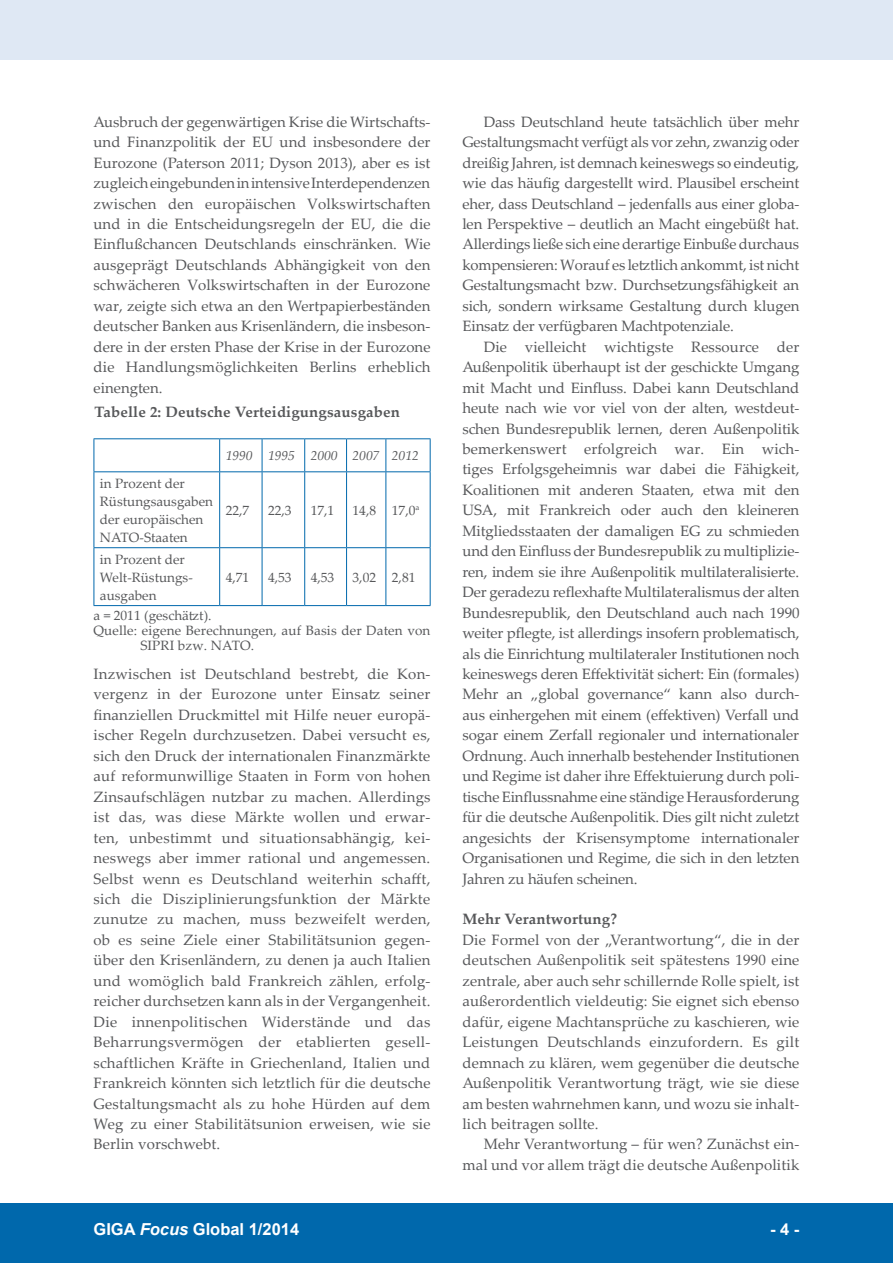
<style>
.page{position:relative;width:893px;height:1263px;background:#fff}
.page>*{position:absolute;margin:0;border:0;box-sizing:border-box;transform-origin:0 0}
.t1{font:700 16.5px "Arial";color:#fff}
.t2{font:15px/20.4px "Palatino Linotype";letter-spacing:.01em;color:#57585a;text-align:justify}
.t3{font:700 15px "Palatino Linotype";letter-spacing:.01em;color:#57585a}
.t4{font:13.5px/18px "Palatino Linotype";color:#57585a}
.t5{font:italic 13.5px "Palatino Linotype";color:#57585a}
.s1{font-style:italic}
</style>
<div class="page">
<div style="left:0;top:1203px;width:893px;height:60px;background:#0068ac"></div>
<div style="left:0;top:0;width:893px;height:60px;background:#dfe8f4"></div>
<hr style="left:94px;top:438px;width:126px;height:1px;background:#0068ac">
<hr style="left:94px;top:439px;width:1px;height:32px;background:#0068ac">
<hr style="left:220px;top:438px;width:42px;height:1px;background:#0068ac">
<hr style="left:219px;top:439px;width:1px;height:32px;background:#0068ac">
<hr style="left:262px;top:438px;width:43px;height:1px;background:#0068ac">
<hr style="left:262px;top:439px;width:1px;height:32px;background:#0068ac">
<hr style="left:305px;top:438px;width:42px;height:1px;background:#0068ac">
<hr style="left:304px;top:439px;width:1px;height:32px;background:#0068ac">
<hr style="left:347px;top:438px;width:39px;height:1px;background:#0068ac">
<hr style="left:346px;top:439px;width:1px;height:32px;background:#0068ac">
<hr style="left:386px;top:438px;width:45px;height:1px;background:#0068ac">
<hr style="left:385px;top:439px;width:1px;height:32px;background:#0068ac">
<hr style="left:430px;top:439px;width:1px;height:32px;background:#0068ac">
<hr style="left:94px;top:471px;width:126px;height:1px;background:#0068ac">
<hr style="left:94px;top:472px;width:1px;height:75px;background:#0068ac">
<hr style="left:220px;top:471px;width:42px;height:1px;background:#0068ac">
<hr style="left:219px;top:472px;width:1px;height:75px;background:#0068ac">
<hr style="left:262px;top:471px;width:43px;height:1px;background:#0068ac">
<hr style="left:262px;top:472px;width:1px;height:75px;background:#0068ac">
<hr style="left:305px;top:471px;width:42px;height:1px;background:#0068ac">
<hr style="left:304px;top:472px;width:1px;height:75px;background:#0068ac">
<hr style="left:347px;top:471px;width:39px;height:1px;background:#0068ac">
<hr style="left:346px;top:472px;width:1px;height:75px;background:#0068ac">
<hr style="left:386px;top:471px;width:45px;height:1px;background:#0068ac">
<hr style="left:385px;top:472px;width:1px;height:75px;background:#0068ac">
<hr style="left:430px;top:472px;width:1px;height:75px;background:#0068ac">
<hr style="left:94px;top:547px;width:126px;height:1px;background:#0068ac">
<hr style="left:94px;top:548px;width:1px;height:57px;background:#0068ac">
<hr style="left:220px;top:547px;width:42px;height:1px;background:#0068ac">
<hr style="left:219px;top:548px;width:1px;height:57px;background:#0068ac">
<hr style="left:262px;top:547px;width:43px;height:1px;background:#0068ac">
<hr style="left:262px;top:548px;width:1px;height:57px;background:#0068ac">
<hr style="left:305px;top:547px;width:42px;height:1px;background:#0068ac">
<hr style="left:304px;top:548px;width:1px;height:57px;background:#0068ac">
<hr style="left:347px;top:547px;width:39px;height:1px;background:#0068ac">
<hr style="left:346px;top:548px;width:1px;height:57px;background:#0068ac">
<hr style="left:386px;top:547px;width:45px;height:1px;background:#0068ac">
<hr style="left:385px;top:548px;width:1px;height:57px;background:#0068ac">
<hr style="left:430px;top:548px;width:1px;height:57px;background:#0068ac">
<hr style="left:94px;top:605px;width:126px;height:1px;background:#0068ac">
<hr style="left:220px;top:605px;width:42px;height:1px;background:#0068ac">
<hr style="left:262px;top:605px;width:43px;height:1px;background:#0068ac">
<hr style="left:305px;top:605px;width:42px;height:1px;background:#0068ac">
<hr style="left:347px;top:605px;width:39px;height:1px;background:#0068ac">
<hr style="left:386px;top:605px;width:45px;height:1px;background:#0068ac">
<p class="t2" style="left:94px;top:111px;width:339px">Ausbruch der gegenwärtigen Krise die Wirtschafts&shy;und Finanzpolitik der EU und insbesondere der Eurozone (Paterson 2011; Dyson 2013), aber es ist zugleich eingebunden in intensive Interdependenzen zwischen den europäischen Volkswirtschaften und in die Entscheidungsregeln der EU, die die Einflußchancen Deutschlands einschränken. Wie ausgeprägt Deutschlands Abhängigkeit von den schwächeren Volkswirtschaften in der Eurozone war, zeigte sich etwa an den Wertpapierbeständen deutscher Banken aus Krisenländern, die insbeson&shy;dere in der ersten Phase der Krise in der Eurozone die Handlungsmöglichkeiten Berlins erheblich einengten.</p>
<p class="t3" style="left:95px;top:401px;width:307px">Tabelle 2: Deutsche Verteidigungsausgaben</p>
<p class="t4" style="left:100px;top:474px;width:115px">in Prozent der<br>Rüstungsausgaben der europäischen<br>NATO-Staaten</p>
<p class="t4" style="left:100px;top:549px;width:94px">in Prozent der<br>Welt-Rüstungs&shy;ausgaben</p>
<p class="t5" style="left:226px;top:446px;width:195px">1990 1995 2000 2007 2012</p>
<p class="t4" style="left:226px;top:501px;width:25px">22,7</p>
<p class="t4" style="left:268px;top:501px;width:25px">22,3</p>
<p class="t4" style="left:311px;top:501px;width:25px">17,1</p>
<p class="t4" style="left:353px;top:501px;width:68px">14,8 17,0<sup>a</sup></p>
<p class="t4" style="left:226px;top:567px;width:25px">4,71</p>
<p class="t4" style="left:268px;top:567px;width:25px">4,53</p>
<p class="t4" style="left:311px;top:567px;width:25px">4,53</p>
<p class="t4" style="left:353px;top:567px;width:64px">3,02 2,81</p>
<p class="t4" style="left:94px;top:606px;width:119px">a = 2011 (geschätzt).</p>
<p class="t4" style="left:94px;top:621px;width:338px">Quelle: eigene Berechnungen, auf Basis der Daten von</p>
<p class="t4" style="left:140px;top:636px;width:115px">SIPRI bzw. NATO.</p>
<p class="t2" style="left:94px;top:663px;width:339px">Inzwischen ist Deutschland bestrebt, die Kon&shy;vergenz in der Eurozone unter Einsatz seiner finanziellen Druckmittel mit Hilfe neuer europä&shy;ischer Regeln durchzusetzen. Dabei versucht es, sich den Druck der internationalen Finanzmärkte auf reformunwillige Staaten in Form von hohen Zinsaufschlägen nutzbar zu machen. Allerdings ist das, was diese Märkte wollen und erwar&shy;ten, unbestimmt und situationsabhängig, kei&shy;neswegs aber immer rational und angemessen.<br>Selbst wenn es Deutschland weiterhin schafft, sich die Disziplinierungsfunktion der Märkte zunutze zu machen, muss bezweifelt werden, ob es seine Ziele einer Stabilitätsunion gegen&shy;über den Krisenländern, zu denen ja auch Italien und womöglich bald Frankreich zählen, erfolg&shy;reicher durchsetzen kann als in der Vergangenheit.<br>Die innenpolitischen Widerstände und das Beharrungsvermögen der etablierten gesell&shy;schaftlichen Kräfte in Griechenland, Italien und Frankreich könnten sich letztlich für die deutsche Gestaltungsmacht als zu hohe Hürden auf dem Weg zu einer Stabilitätsunion erweisen, wie sie Berlin vorschwebt.</p>
<p class="t2" style="left:462px;top:111px;width:339px;text-indent:21px">Dass Deutschland heute tatsächlich über mehr Gestaltungsmacht verfügt als vor zehn, zwanzig oder dreißig Jahren, ist demnach keineswegs so eindeutig, wie das häufig dargestellt wird. Plausibel erscheint eher, dass Deutschland – jedenfalls aus einer globa&shy;len Perspektive – deutlich an Macht eingebüßt hat.<br>Allerdings ließe sich eine derartige Einbuße durchaus kompensieren: Worauf es letztlich ankommt, ist nicht Gestaltungsmacht bzw. Durchsetzungsfähigkeit an sich, sondern wirksame Gestaltung durch klugen Einsatz der verfügbaren Machtpotenziale.</p>
<p class="t2" style="left:462px;top:336px;width:339px;text-indent:21px">Die vielleicht wichtigste Ressource der Außenpolitik überhaupt ist der geschickte Umgang mit Macht und Einfluss. Dabei kann Deutschland heute nach wie vor viel von der alten, westdeut&shy;schen Bundesrepublik lernen, deren Außenpolitik bemerkenswert erfolgreich war. Ein wich&shy;tiges Erfolgsgeheimnis war dabei die Fähigkeit, Koalitionen mit anderen Staaten, etwa mit den USA, mit Frankreich oder auch den kleineren Mitgliedsstaaten der damaligen EG zu schmieden und den Einfluss der Bundesrepublik zu multiplizie&shy;ren, indem sie ihre Außenpolitik multilateralisierte.<br>Der geradezu reflexhafte Multilateralismus der alten Bundesrepublik, den Deutschland auch nach 1990 weiter pflegte, ist allerdings insofern problematisch, als die Einrichtung multilateraler Institutionen noch keineswegs deren Effektivität sichert: Ein (formales)<br>Mehr an „global governance“ kann also durch&shy;aus einhergehen mit einem (effektiven) Verfall und sogar einem Zerfall regionaler und internationaler Ordnung. Auch innerhalb bestehender Institutionen und Regime ist daher ihre Effektuierung durch poli&shy;tische Einflussnahme eine ständige Herausforderung für die deutsche Außenpolitik. Dies gilt nicht zuletzt angesichts der Krisensymptome internationaler Organisationen und Regime, die sich in den letzten Jahren zu häufen scheinen.</p>
<p class="t3" style="left:462px;top:909px;width:156px">Mehr Verantwortung?</p>
<p class="t2" style="left:462px;top:929px;width:338px">Die Formel von der „Verantwortung“, die in der deutschen Außenpolitik seit spätestens 1990 eine zentrale, aber auch sehr schillernde Rolle spielt, ist außerordentlich vieldeutig: Sie eignet sich ebenso dafür, eigene Machtansprüche zu kaschieren, wie Leistungen Deutschlands einzufordern. Es gilt demnach zu klären, wem gegenüber die deutsche Außenpolitik Verantwortung trägt, wie sie diese am besten wahrnehmen kann, und wozu sie inhalt&shy;lich beitragen sollte.</p>
<p class="t2" style="left:462px;top:1133px;width:338px;text-align:right">Mehr Verantwortung – für wen? Zunächst ein&shy;mal und vor allem trägt die deutsche Außenpolitik</p>
<p class="t1" style="left:94px;top:1218px;width:207px">GIGA <span class="s1">Focus</span> Global 1/2014</p>
<p class="t1" style="left:770px;top:1218px;width:31px">- 4 -</p>
</div>
